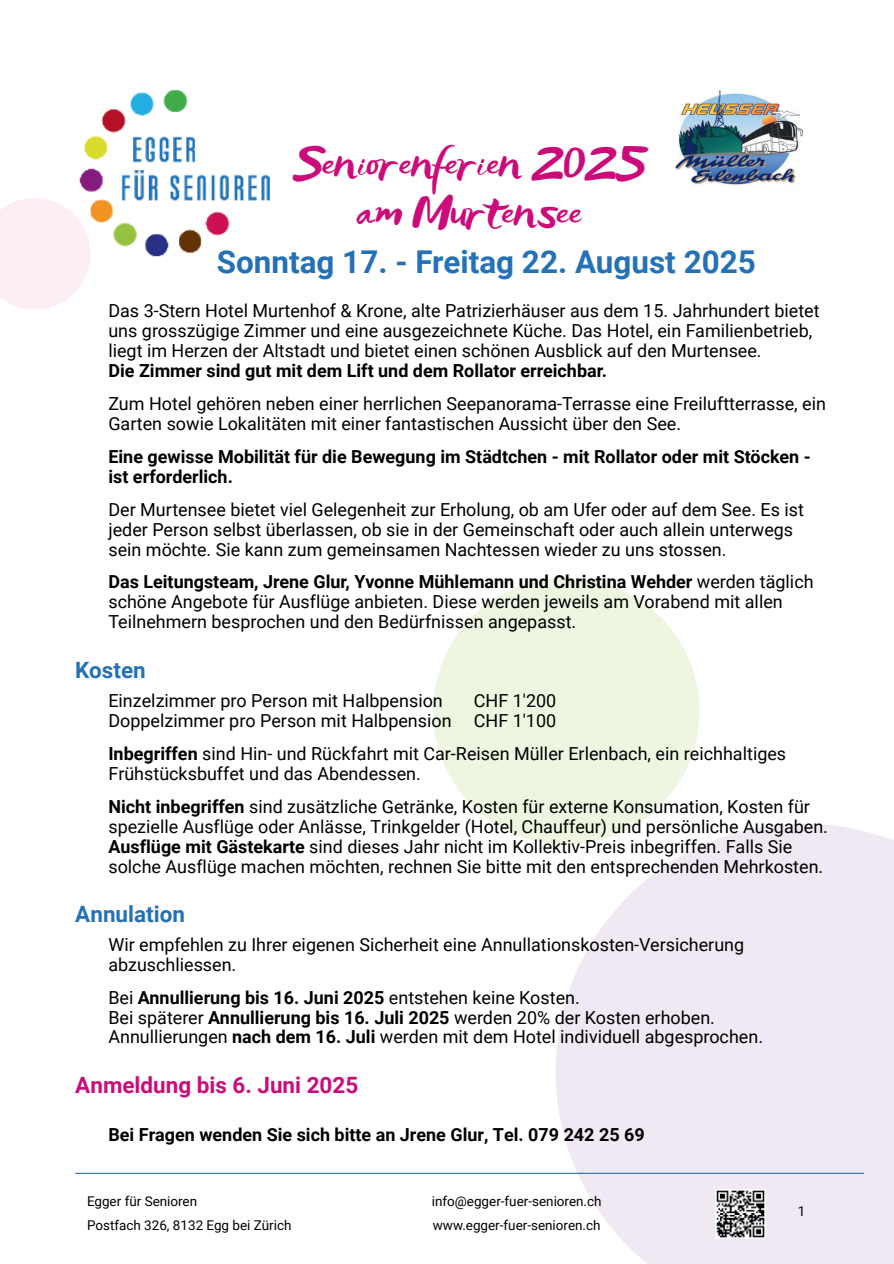
<style>
.page{position:relative;width:894px;height:1264px;background:#fff}
.page>*{position:absolute;margin:0;border:0;box-sizing:border-box;transform-origin:0 0}
.t1{font:41.85px/49.3px "Lifelogo Easy";color:#cc0b7b;text-align:center}
.t2{font:700 31.35px "Roboto";color:#2471b7}
.t3{font:700 22.5px "Roboto";color:#cc0b7b}
.t4{font:700 22.5px "Roboto";color:#2471b7}
.t5{font:18px/20px "Roboto";color:#000}
.t6{font:700 18px/20px "Roboto";color:#000}
.t7{font:13.5px/23.5px "Roboto";color:#000}
.s1{font-weight:700}
</style>
<div class="page">
<svg style="left:555px;top:823px;width:338px;height:440px;background:#f1ebf4"></svg>
<div style="left:433px;top:578px;width:266px;height:266px;background:#eef6e1;border-radius:50%"></div>
<svg style="left:0;top:198px;width:90px;height:112px;background:#fdf0f3"></svg>
<img style="left:675px;top:90px;width:128px;height:95px">
<img style="left:715px;top:1189px;width:50px;height:49px">
<hr style="left:75px;top:1172px;width:788px;height:1px;background:#2471b7">
<img style="left:75px;top:90px;width:195px;height:170px">
<h1 class="t1" style="left:293px;top:139px;width:353px">Seniorenferien 2025 am Murtensee</h1>
<h2 class="t2" style="left:217px;top:240px;width:540px">Sonntag 17. - Freitag 22. August 2025</h2>
<p class="t5" style="left:108px;top:300px;width:712px">Das 3-Stern Hotel Murtenhof &amp; Krone, alte Patrizierhäuser aus dem 15. Jahrhundert bietet uns grosszügige Zimmer und eine ausgezeichnete Küche. Das Hotel, ein Familienbetrieb, liegt im Herzen der Altstadt und bietet einen schönen Ausblick auf den Murtensee.</p>
<p class="t6" style="left:108px;top:360px;width:500px">Die Zimmer sind gut mit dem Lift und dem Rollator erreichbar.</p>
<p class="t5" style="left:108px;top:393px;width:718px">Zum Hotel gehören neben einer herrlichen Seepanorama-Terrasse eine Freiluftterrasse, ein<br>Garten sowie Lokalitäten mit einer fantastischen Aussicht über den See.</p>
<p class="t6" style="left:108px;top:445px;width:703px">Eine gewisse Mobilität für die Bewegung im Städtchen - mit Rollator oder mit Stöcken - ist erforderlich.</p>
<p class="t5" style="left:108px;top:498px;width:696px">Der Murtensee bietet viel Gelegenheit zur Erholung, ob am Ufer oder auf dem See. Es ist jeder Person selbst überlassen, ob sie in der Gemeinschaft oder auch allein unterwegs sein möchte. Sie kann zum gemeinsamen Nachtessen wieder zu uns stossen.</p>
<p class="t5" style="left:108px;top:571px;width:706px"><span class="s1">Das Leitungsteam, Jrene Glur, Yvonne Mühlemann und Christina Wehder</span> werden täglich schöne Angebote für Ausflüge anbieten. Diese werden jeweils am Vorabend mit allen<br>Teilnehmern besprochen und den Bedürfnissen angepasst.</p>
<p class="t4" style="left:75px;top:653px;width:72px">Kosten</p>
<p class="t5" style="left:108px;top:690px;width:336px">Einzelzimmer pro Person mit Halbpension</p>
<p class="t5" style="left:108px;top:690px;width:449px;text-align:right">CHF 1'200<br>Doppelzimmer pro Person mit Halbpension CHF 1'100</p>
<p class="t5" style="left:108px;top:742px;width:679px"><span class="s1">Inbegriffen</span> sind Hin- und Rückfahrt mit Car-Reisen Müller Erlenbach, ein reichhaltiges<br>Frühstücksbuffet und das Abendessen.</p>
<p class="t5" style="left:108px;top:795px;width:721px"><span class="s1">Nicht inbegriffen</span> sind zusätzliche Getränke, Kosten für externe Konsumation, Kosten für spezielle Ausflüge oder Anlässe, Trinkgelder (Hotel, Chauffeur) und persönliche Ausgaben.<br><span class="s1">Ausflüge mit Gästekarte</span> sind dieses Jahr nicht im Kollektiv-Preis inbegriffen. Falls Sie solche Ausflüge machen möchten, rechnen Sie bitte mit den entsprechenden Mehrkosten.</p>
<p class="t4" style="left:75px;top:898px;width:111px">Annulation</p>
<p class="t5" style="left:108px;top:933px;width:637px">Wir empfehlen zu Ihrer eigenen Sicherheit eine Annullationskosten-Versicherung abzuschliessen.</p>
<p class="t5" style="left:108px;top:986px;width:656px">Bei <span class="s1">Annullierung bis 16. Juni 2025</span> entstehen keine Kosten.<br>Bei späterer <span class="s1">Annullierung bis 16. Juli 2025</span> werden 20% der Kosten erhoben.<br>Annullierungen <span class="s1">nach dem 16. Juli</span> werden mit dem Hotel individuell abgesprochen.</p>
<p class="t3" style="left:75px;top:1068px;width:284px">Anmeldung bis 6. Juni 2025</p>
<p class="t6" style="left:108px;top:1123px;width:537px">Bei Fragen wenden Sie sich bitte an Jrene Glur, Tel. 079 242 25 69</p>
<p class="t7" style="left:87px;top:1189px;width:206px">Egger für Senioren<br>Postfach 326, 8132 Egg bei Zürich</p>
<p class="t7" style="left:431px;top:1189px;width:171px">info@egger-fuer-senioren.ch www.egger-fuer-senioren.ch</p>
<p class="t7" style="left:797px;top:1198px;width:9px">1</p>
</div>
